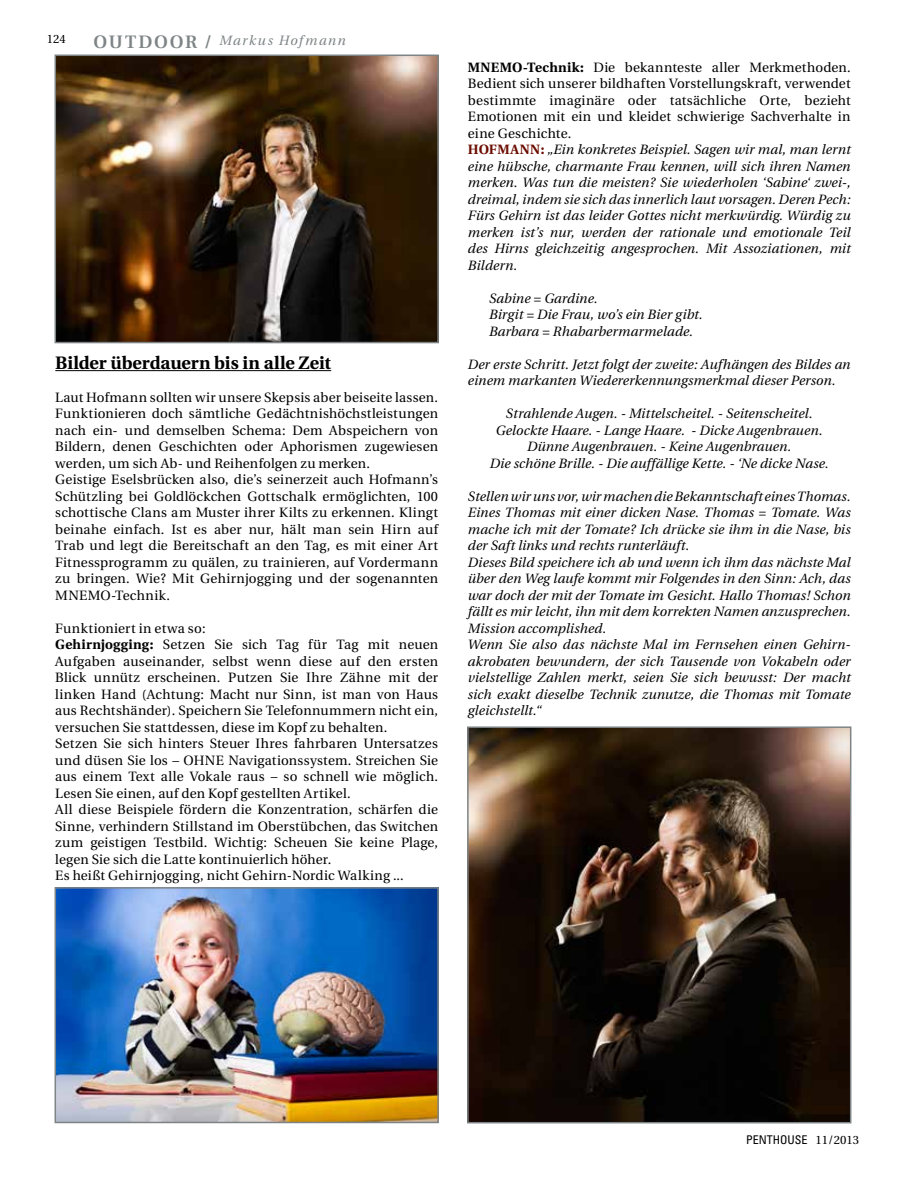
<style>
.page{position:relative;width:906px;height:1178px;background:#fff}
.page>*{position:absolute;margin:0;border:0;box-sizing:border-box;transform-origin:0 0}
.t1{font:700 18px "Utopia";letter-spacing:-.005em;color:#000}
.t2{font:italic 13.5px/16.5px "Utopia";letter-spacing:.005em;color:#000}
.t3{font:13.5px/16.5px "Utopia";letter-spacing:.01em;color:#000}
.t4{font:italic 13.5px "Utopia";letter-spacing:.1em;color:#7e8486}
.t5{font:condensed 12px "Univers";color:#000}
.t6{font:12px "Utopia";color:#000}
.s1{font-weight:600;font-style:normal;font-size:18px}
.s2{font-weight:700}
.s3{font-weight:700;font-style:normal}
.s4{font-style:normal}
.s5{font-weight:700;font-style:normal;color:#6b0c00}
.s6{font-family:"Utopia";font-stretch:normal}
</style>
<div class="page">
<hr style="left:55px;top:370px;width:276px;height:1px;background:#000">
<img style="left:58px;top:58px;width:378px;height:282px">
<div style="left:55px;top:55px;width:384px;height:288px;border:2px solid #7e8486"></div>
<img style="left:470px;top:729px;width:378px;height:391px">
<div style="left:467px;top:726px;width:384px;height:397px;border:2px solid #7e8486"></div>
<img style="left:58px;top:890px;width:378px;height:230px">
<div style="left:55px;top:887px;width:384px;height:236px;border:2px solid #7e8486"></div>
<p class="t6" style="left:47px;top:32px;width:21px">124</p>
<p class="t4" style="left:94px;top:33px;width:254px"><span class="s1">OUTDOOR /</span> Markus Hofmann</p>
<h1 class="t1" style="left:55px;top:352px;width:277px">Bilder überdauern bis in alle Zeit</h1>
<p class="t3" style="left:55px;top:389px;width:384px">Laut Hofmann sollten wir unsere Skepsis aber beiseite lassen.<br>Funktionieren doch sämtliche Gedächtnishöchstleistungen nach ein- und demselben Schema: Dem Abspeichern von Bildern, denen Geschichten oder Aphorismen zugewiesen werden, um sich Ab- und Reihenfolgen zu merken.<br>Geistige Eselsbrücken also, die’s seinerzeit auch Hofmann’s Schützling bei Goldlöckchen Gottschalk ermöglichten, 100 schottische Clans am Muster ihrer Kilts zu erkennen. Klingt beinahe einfach. Ist es aber nur, hält man sein Hirn auf Trab und legt die Bereitschaft an den Tag, es mit einer Art Fitnessprogramm zu quälen, zu trainieren, auf Vordermann zu bringen. Wie? Mit Gehirnjogging und der sogenannten MNEMO-Technik.</p>
<p class="t3" style="left:55px;top:620px;width:384px">Funktioniert in etwa so:<br><span class="s2">Gehirnjogging:</span> Setzen Sie sich Tag für Tag mit neuen Aufgaben auseinander, selbst wenn diese auf den ersten Blick unnütz erscheinen. Putzen Sie Ihre Zähne mit der linken Hand (Achtung: Macht nur Sinn, ist man von Haus aus Rechtshänder). Speichern Sie Telefonnummern nicht ein, versuchen Sie stattdessen, diese im Kopf zu behalten.<br>Setzen Sie sich hinters Steuer Ihres fahrbaren Untersatzes und düsen Sie los – OHNE Navigationssystem. Streichen Sie aus einem Text alle Vokale raus – so schnell wie möglich.<br>Lesen Sie einen, auf den Kopf gestellten Artikel.<br>All diese Beispiele fördern die Konzentration, schärfen die Sinne, verhindern Stillstand im Oberstübchen, das Switchen zum geistigen Testbild. Wichtig: Scheuen Sie keine Plage, legen Sie sich die Latte kontinuierlich höher.<br>Es heißt Gehirnjogging, nicht Gehirn-Nordic Walking ...</p>
<p class="t2" style="left:468px;top:59px;width:384px"><span class="s3">MNEMO-Technik:</span> <span class="s4">Die bekannteste aller Merkmethoden.<br>Bedient sich unserer bildhaften Vorstellungskraft, verwendet bestimmte imaginäre oder tatsächliche Orte, bezieht Emotionen mit ein und kleidet schwierige Sachverhalte in eine Geschichte.<br></span><span class="s5">HOFMANN:</span> „Ein konkretes Beispiel. Sagen wir mal, man lernt eine hübsche, charmante Frau kennen, will sich ihren Namen merken. Was tun die meisten? Sie wiederholen ‘Sabine‘ zwei-, dreimal, indem sie sich das innerlich laut vorsagen. Deren Pech:<br>Fürs Gehirn ist das leider Gottes nicht merkwürdig. Würdig zu merken ist’s nur, werden der rationale und emotionale Teil des Hirns gleichzeitig angesprochen. Mit Assoziationen, mit Bildern.</p>
<p class="t2" style="left:489px;top:290px;width:215px">Sabine = Gardine.<br>Birgit = Die Frau, wo’s ein Bier gibt.<br>Barbara = Rhabarbermarmelade.</p>
<p class="t2" style="left:468px;top:356px;width:384px">Der erste Schritt. Jetzt folgt der zweite: Aufhängen des Bildes an einem markanten Wiedererkennungsmerkmal dieser Person.</p>
<p class="t2" style="left:490px;top:406px;width:340px;text-align:center">Strahlende Augen. - Mittelscheitel. - Seitenscheitel.<br>Gelockte Haare. - Lange Haare. - Dicke Augenbrauen.<br>Dünne Augenbrauen. - Keine Augenbrauen.<br>Die schöne Brille. - Die auffällige Kette. - ‘Ne dicke Nase.</p>
<p class="t2" style="left:468px;top:488px;width:384px">Stellen wir uns vor, wir machen die Bekanntschaft eines Thomas.<br>Eines Thomas mit einer dicken Nase. Thomas = Tomate. Was mache ich mit der Tomate? Ich drücke sie ihm in die Nase, bis der Saft links und rechts runterläuft.<br>Dieses Bild speichere ich ab und wenn ich ihm das nächste Mal über den Weg laufe kommt mir Folgendes in den Sinn: Ach, das war doch der mit der Tomate im Gesicht. Hallo Thomas! Schon fällt es mir leicht, ihn mit dem korrekten Namen anzusprechen.<br>Mission accomplished.<br>Wenn Sie also das nächste Mal im Fernsehen einen Gehirn&shy;akrobaten bewundern, der sich Tausende von Vokabeln oder vielstellige Zahlen merkt, seien Sie sich bewusst: Der macht sich exakt dieselbe Technik zunutze, die Thomas mit Tomate gleichstellt.“</p>
<p class="t5" style="left:746px;top:1132px;width:115px">PENTHOUSE <span class="s6">11/2013</span></p>
</div>
